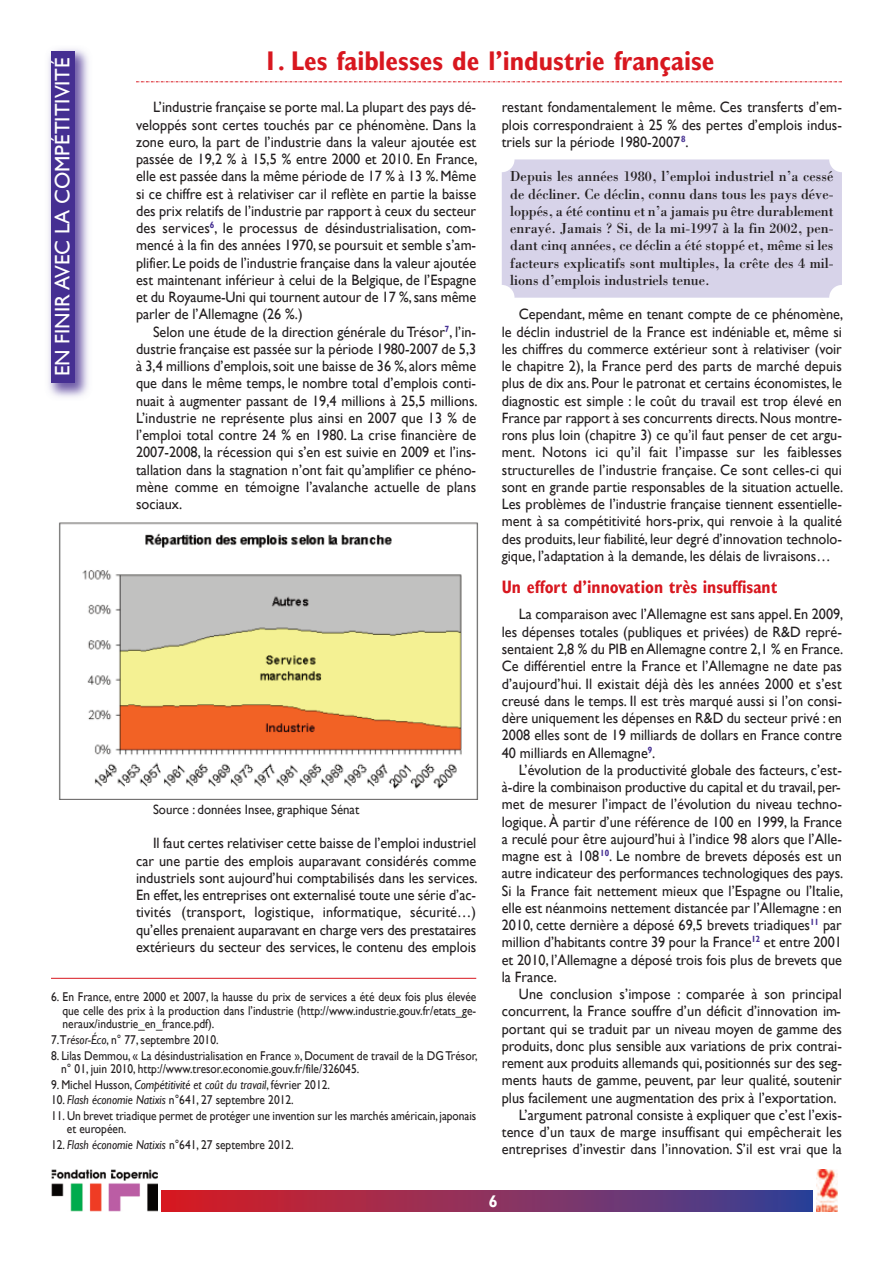
<style>
.page{position:relative;width:893px;height:1263px;background:#fff}
.page>*{position:absolute;margin:0;border:0;box-sizing:border-box;transform-origin:0 0}
.t1{font:700 condensed 27px "Gill Sans";color:#d8171f}
.t2{font:21px "Gill Sans";color:#fff}
.t3{font:700 condensed 18px "Gill Sans";color:#d8171f;scale:.95 1}
.t4{font:700 condensed 16.5px "Gill Sans";color:#fff}
.t5{font:15px/17.2px "Gill Sans";color:#231f20;text-align:justify;scale:.95 1}
.t6{font:15px/17.2px "Bodoni";color:#231f20;text-align:justify;scale:.95 1}
.t7{font:13.5px "Gill Sans";color:#231f20;scale:.95 1}
.t8{font:12.75px/13.5px "Gill Sans";color:#231f20;scale:.9 1}
.s1{font-style:italic}
</style>
<div class="page">
<div style="left:502px;top:159px;width:340px;height:139px;background:#d7d3e9;border-radius:13px"></div>
<div style="left:162px;top:1191px;width:650px;height:21px;background:linear-gradient(to right,#dd1d22,#374398)"></div>
<img style="left:817px;top:1169px;width:20px;height:43px">
<img style="left:48px;top:49px;width:41px;height:348px">
<div style="left:51px;top:51px;width:23px;height:332px;background:#452f92"></div>
<svg style="left:136px;top:82px;width:706px;height:1px"></svg>
<img style="left:51px;top:1169px;width:106px;height:43px">
<img style="left:59px;top:522px;width:420px;height:277px">
<hr style="left:51px;top:978px;width:425px;height:1px;background:#d8171f">
<h2 class="t2" style="left:50px;top:376px;width:320px;rotate:-90deg">en finir avec la compétitivité</h2>
<h1 class="t1" style="left:264px;top:44px;width:452px">1. Les faiblesses de l’industrie française</h1>
<p class="t5" style="left:502px;top:99px;width:360px">restant fondamentalement le même. ces transferts d’em&shy;plois correspondraient à 25 % des pertes d’emplois indus&shy;triels sur la période 1980-2007<sup>8</sup>.</p>
<p class="t6" style="left:510px;top:168px;width:342px">Depuis les années 1980, l’emploi industriel n’a cessé de décliner. Ce déclin, connu dans tous les pays déve&shy;loppés, a été continu et n’a jamais pu être durablement enrayé. Jamais ? Si, de la mi-1997 à la fin 2002, pen&shy;dant cinq années, ce déclin a été stoppé et, même si les facteurs explicatifs sont multiples, la crête des 4 mil&shy;lions d’emplois industriels tenue.</p>
<p class="t5" style="left:502px;top:306px;width:361px;text-indent:17px">cependant, même en tenant compte de ce phénomène, le déclin industriel de la france est indéniable et, même si les chiffres du commerce extérieur sont à relativiser (voir le chapitre 2), la france perd des parts de marché depuis plus de dix ans. pour le patronat et certains économistes, le diagnostic est simple : le coût du travail est trop élevé en france par rapport à ses concurrents directs.nous montre&shy;rons plus loin (chapitre 3) ce qu’il faut penser de cet argu&shy;ment. notons ici qu’il fait l’impasse sur les faiblesses structurelles de l’industrie française. ce sont celles-ci qui sont en grande partie responsables de la situation actuelle. les problèmes de l’industrie française tiennent essentielle&shy;ment à sa compétitivité hors-prix, qui renvoie à la qualité des produits, leur fiabilité, leur degré d’innovation technolo&shy;gique, l’adaptation à la demande, les délais de livraisons…</p>
<p class="t3" style="left:502px;top:576px;width:292px">un effort d’innovation très insuffisant</p>
<p class="t5" style="left:502px;top:606px;width:361px;text-indent:17px">la comparaison avec l’allemagne est sans appel. en 2009, les dépenses totales (publiques et privées) de r&amp;D repré&shy;sentaient 2,8 % du piB enallemagne contre 2,1 % en france. ce différentiel entre la france et l’allemagne ne date pas d’aujourd’hui. il existait déjà dès les années 2000 et s’est creusé dans le temps. il est très marqué aussi si l’on consi&shy;dère uniquement les dépenses en r&amp;D du secteur privé : en 2008 elles sont de 19 milliards de dollars en france contre 40 milliards en allemagne<sup>9</sup>.</p>
<p class="t5" style="left:502px;top:761px;width:361px;text-align:left;text-indent:17px">l’évolution de la productivité globale des facteurs, c’est&shy;à-dire la combinaison productive du capital et du travail, per&shy;met de mesurer l’impact de l’évolution du niveau techno&shy;logique. À partir d’une référence de 100 en 1999, la france a reculé pour être aujourd’hui à l’indice 98 alors que l’alle&shy;magne est à 108<sup>10</sup>. le nombre de brevets déposés est un autre indicateur des performances technologiques des pays.<br>Si la france fait nettement mieux que l’espagne ou l’italie, elle est néanmoins nettement distancée par l’allemagne : en 2010, cette dernière a déposé 69,5 brevets triadiques<sup>11</sup> par million d’habitants contre 39 pour la france<sup>12</sup> et entre 2001 et 2010, l’allemagne a déposé trois fois plus de brevets que la france.</p>
<p class="t5" style="left:519px;top:985px;width:342px">Une conclusion s’impose : comparée à son principal</p>
<p class="t5" style="left:502px;top:1002px;width:358px">concurrent, la france souffre d’un déficit d’innovation im-</p>
<p class="t5" style="left:502px;top:1020px;width:360px">portant qui se traduit par un niveau moyen de gamme des</p>
<p class="t5" style="left:502px;top:1037px;width:360px">produits, donc plus sensible aux variations de prix contrai-</p>
<p class="t5" style="left:502px;top:1054px;width:360px">rement aux produits allemands qui, positionnés sur des seg-</p>
<p class="t5" style="left:502px;top:1071px;width:360px">ments hauts de gamme, peuvent, par leur qualité, soutenir</p>
<p class="t5" style="left:502px;top:1089px;width:354px">plus facilement une augmentation des prix à l’exportation.</p>
<p class="t5" style="left:519px;top:1106px;width:342px">l’argument patronal consiste à expliquer que c’est l’exis-</p>
<p class="t5" style="left:502px;top:1123px;width:360px">tence d’un taux de marge insuffisant qui empêcherait les</p>
<p class="t5" style="left:502px;top:1140px;width:360px">entreprises d’investir dans l’innovation. S’il est vrai que la</p>
<p class="t5" style="left:136px;top:99px;width:361px;text-indent:17px">l’industrie française se porte mal. la plupart des pays dé&shy;veloppés sont certes touchés par ce phénomène. Dans la zone euro, la part de l’industrie dans la valeur ajoutée est passée de 19,2 % à 15,5 % entre 2000 et 2010. en france, elle est passée dans la même période de 17 % à 13 %.même si ce chiffre est à relativiser car il reflète en partie la baisse des prix relatifs de l’industrie par rapport à ceux du secteur des services<sup>6</sup>, le processus de désindustrialisation, com&shy;mencé à la fin des années 1970, se poursuit et semble s’am&shy;plifier. le poids de l’industrie française dans la valeur ajoutée est maintenant inférieur à celui de la Belgique, de l’espagne et du royaume-Uni qui tournent autour de 17 %,sans même parler de l’allemagne (26 %.)</p>
<p class="t5" style="left:136px;top:323px;width:361px;text-indent:17px">Selon une étude de la direction générale du trésor<sup>7</sup>, l’in&shy;dustrie française est passée sur la période 1980-2007 de 5,3 à 3,4 millions d’emplois,soit une baisse de 36 %, alors même que dans le même temps, le nombre total d’emplois conti&shy;nuait à augmenter passant de 19,4 millions à 25,5 millions. l’industrie ne représente plus ainsi en 2007 que 13 % de l’emploi total contre 24 % en 1980. la crise financière de 2007-2008, la récession qui s’en est suivie en 2009 et l’ins&shy;tallation dans la stagnation n’ont fait qu’amplifier ce phéno&shy;mène comme en témoigne l’avalanche actuelle de plans sociaux.</p>
<p class="t7" style="left:153px;top:801px;width:219px">Source : données insee, graphique Sénat</p>
<p class="t5" style="left:136px;top:834px;width:361px;text-indent:17px">il faut certes relativiser cette baisse de l’emploi industriel car une partie des emplois auparavant considérés comme industriels sont aujourd’hui comptabilisés dans les services. en effet, les entreprises ont externalisé toute une série d’ac&shy;tivités (transport, logistique, informatique, sécurité…) qu’elles prenaient auparavant en charge vers des prestataires extérieurs du secteur des services, le contenu des emplois</p>
<p class="t8" style="left:62px;top:990px;width:461px;text-align:justify;text-indent:-11px">6. en france, entre 2000 et 2007, la hausse du prix de services a été deux fois plus élevée que celle des prix à la production dans l’industrie (http://www.industrie.gouv.fr/etats_ge&shy;neraux/industrie_en_france.pdf).</p>
<p class="t8" style="left:51px;top:1033px;width:188px">7.t<span class="s1">résor-Éco</span>, n° 77, septembre 2010.</p>
<p class="t8" style="left:61px;top:1048px;width:464px;text-indent:-10px">8. lilas Demmou, « la désindustrialisation en france », Document de travail de la DGtrésor, n° 01, juin 2010, http://www.tresor.economie.gouv.fr/file/326045.</p>
<p class="t8" style="left:51px;top:1077px;width:311px">9. michel Husson, <span class="s1">Compétitivité et coût du travail</span>, février 2012.</p>
<p class="t8" style="left:51px;top:1093px;width:271px">10. <span class="s1">Flash économie Natixis</span> n°641, 27 septembre 2012.</p>
<p class="t8" style="left:67px;top:1109px;width:456px;text-indent:-16px">11. Un brevet triadique permet de protéger une invention sur les marchés américain, japonais et européen.</p>
<p class="t8" style="left:51px;top:1138px;width:271px">12. <span class="s1">Flash économie Natixis</span> n°641, 27 septembre 2012.</p>
<p class="t4" style="left:489px;top:1192px;width:10px">6</p>
</div>
